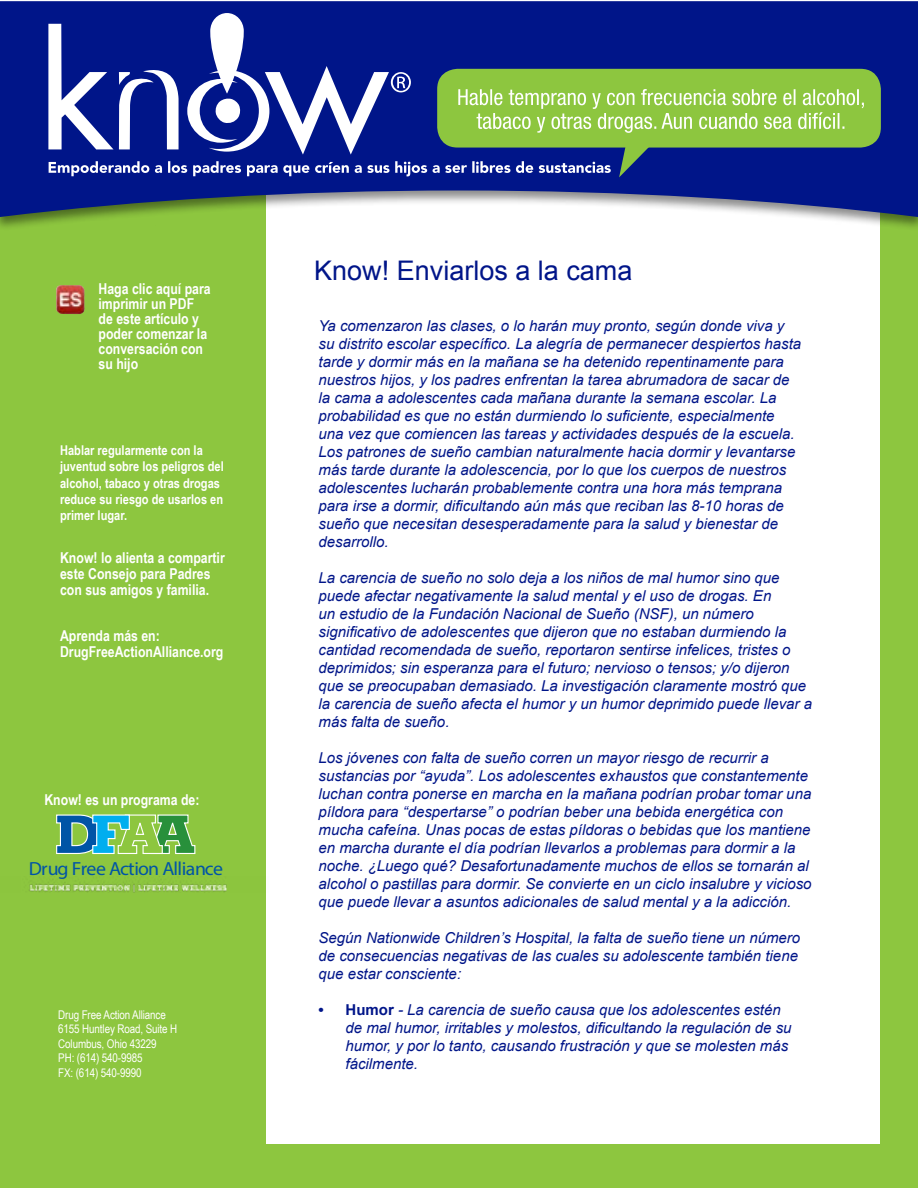
<style>
.page{position:relative;width:918px;height:1188px;background:#fff}
.page>*{position:absolute;margin:0;border:0;box-sizing:border-box;transform-origin:0 0}
.t1{font:27px "Arial";color:#001589}
.t2{font:19.05px "Museo Slab 300";letter-spacing:-.035em;color:#0054a6;scale:1.04 1}
.t3{font:italic 15px/18px "Arial";color:#001589}
.t4{font:700 15px/15px "Arial Narrow";color:#fff}
.t5{font:700 13.5px/16.2px "Arial Narrow";color:#fff}
.t6{font:12px/14.4px "Arial Narrow";letter-spacing:-.01em;color:#fff}
.s1{font-weight:700;font-style:normal}
</style>
<div class="page">
<div style="left:258px;top:117px;width:660px;height:1071px;background:#8dc63f"></div>
<div style="left:266px;top:155px;width:614px;height:989px;background:#fff"></div>
<div style="left:0;top:117px;width:262px;height:1071px;background:#8dc63f"></div>
<div style="left:0;top:0;width:918px;height:231px;background:#000;opacity:.45"></div>
<svg style="left:0;top:1px;width:918px;height:216px;background:#334595"></svg>
<svg style="left:56px;top:814px;width:140px;height:41px"></svg>
<img style="left:29px;top:876px;width:198px;height:16px">
<div style="left:437px;top:69px;width:444px;height:79px;background:#8dc63f;border-radius:20px"></div>
<svg style="left:48px;top:13px;width:816px;height:164px"></svg>
<img style="left:56px;top:285px;width:29px;height:29px">
<p class="t4" style="left:99px;top:281px;width:114px">Haga clic aquí para imprimir un PDF de este artículo y poder comenzar la conversación con su hijo</p>
<p class="t5" style="left:60px;top:442px;width:165px">Hablar regularmente con la juventud sobre los peligros del alcohol, tabaco y otras drogas reduce su riesgo de usarlos en primer lugar.</p>
<p class="t4" style="left:60px;top:549px;width:166px;line-height:16.2px">Know! lo alienta a compartir este Consejo para Padres con sus amigos y familia.</p>
<p class="t4" style="left:60px;top:627px;width:165px;line-height:16.2px">Aprenda más en:<br>DrugFreeActionAlliance.org</p>
<p class="t4" style="left:44px;top:792px;width:157px">Know! es un programa de:</p>
<p class="t2" style="left:29px;top:857px;width:188px">Drug Free Action Alliance</p>
<p class="t6" style="left:58px;top:1007px;width:120px">Drug Free Action Alliance<br>6155 Huntley Road, Suite H<br>Columbus, Ohio 43229<br>PH: (614) 540-9985<br>FX: (614) 540-9990</p>
<h1 class="t1" style="left:314px;top:252px;width:320px">Know! Enviarlos a la cama</h1>
<p class="t3" style="left:319px;top:317px;width:484px">Ya comenzaron las clases, o lo harán muy pronto, según donde viva y su distrito escolar específico. La alegría de permanecer despiertos hasta tarde y dormir más en la mañana se ha detenido repentinamente para nuestros hijos, y los padres enfrentan la tarea abrumadora de sacar de la cama a adolescentes cada mañana durante la semana escolar. La probabilidad es que no están durmiendo lo suficiente, especialmente una vez que comiencen las tareas y actividades después de la escuela.<br>Los patrones de sueño cambian naturalmente hacia dormir y levantarse más tarde durante la adolescencia, por lo que los cuerpos de nuestros adolescentes lucharán probablemente contra una hora más temprana para irse a dormir, dificultando aún más que reciban las 8-10 horas de sueño que necesitan desesperadamente para la salud y bienestar de desarrollo.</p>
<p class="t3" style="left:319px;top:569px;width:495px">La carencia de sueño no solo deja a los niños de mal humor sino que puede afectar negativamente la salud mental y el uso de drogas. En<br>un estudio de la Fundación Nacional de Sueño (NSF), un número significativo de adolescentes que dijeron que no estaban durmiendo la cantidad recomendada de sueño, reportaron sentirse infelices, tristes o deprimidos; sin esperanza para el futuro; nervioso o tensos; y/o dijeron que se preocupaban demasiado. La investigación claramente mostró que la carencia de sueño afecta el humor y un humor deprimido puede llevar a más falta de sueño.</p>
<p class="t3" style="left:319px;top:749px;width:494px">Los jóvenes con falta de sueño corren un mayor riesgo de recurrir a sustancias por “ayuda”. Los adolescentes exhaustos que constantemente luchan contra ponerse en marcha en la mañana podrían probar tomar una píldora para “despertarse” o podrían beber una bebida energética con mucha cafeína. Unas pocas de estas píldoras o bebidas que los mantiene en marcha durante el día podrían llevarlos a problemas para dormir a la noche. ¿Luego qué? Desafortunadamente muchos de ellos se tornarán al alcohol o pastillas para dormir. Se convierte en un ciclo insalubre y vicioso que puede llevar a asuntos adicionales de salud mental y a la adicción.</p>
<p class="t3" style="left:319px;top:929px;width:483px">Según Nationwide Children’s Hospital, la falta de sueño tiene un número de consecuencias negativas de las cuales su adolescente también tiene que estar consciente:</p>
<p class="t3" style="left:346px;top:1001px;width:448px;text-indent:-27px"><span class="s1">• Humor</span> - La carencia de sueño causa que los adolescentes estén de mal humor, irritables y molestos, dificultando la regulación de su humor, y por lo tanto, causando frustración y que se molesten más fácilmente.</p>
</div>
